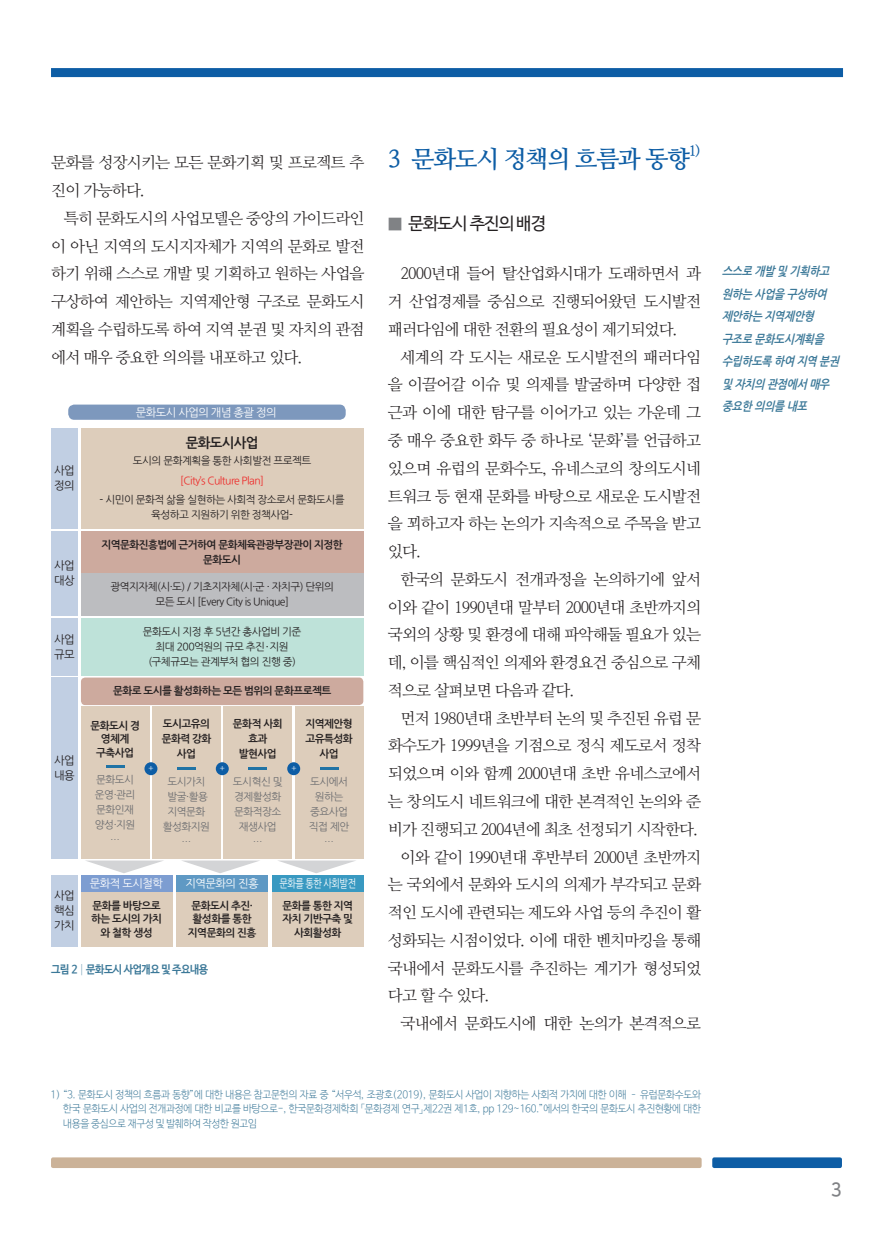
<style>
.page{position:relative;width:893px;height:1234px;background:#fff}
.page>*{position:absolute;margin:0;border:0;box-sizing:border-box;transform-origin:0 0}
.본문_1{font:24px "Nanum Myeongjo OTF Bold";letter-spacing:-.05em;color:#0d5da5}
.정규{font:19.5px "Nanum Square OTFB";color:#808285;scale:.95 1}
.t1{font:17.25px "Nanum Barun Gothic OTF";letter-spacing:-.05em;color:#231f20}
.본문{font:15.75px/27.8px "Nanum Myeongjo OTF";letter-spacing:-.05em;color:#231f20;text-align:justify}
.본문_1-2{font:13.95px "Nanum Myeongjo OTF Bold";color:#0d5da5}
.t2{font:13.5px "Nanum Gothic OTF Bold";letter-spacing:-.05em;color:#231f20}
.발췌_오{font:italic 12px/22.5px "Nanum Gothic OTF Bold";color:#3b7898;scale:.9 1}
.t3{font:11.25px "Nanum Gothic OTF";letter-spacing:-.05em;color:#fff}
.t4{font:11.25px/15px "Nanum Gothic OTF";letter-spacing:-.05em;color:#231f20}
.그림타이틀{font:11.25px "Nanum Barun Gothic OTF Bold";letter-spacing:-.04em;color:#3b7898;scale:.93 1}
.t5{font:11.25px "Nanum Gothic OTF";letter-spacing:-.05em;color:#fff;scale:.8 1}
.각주{font:10.5px/14.2px "Nanum Barun Gothic OTF Light";letter-spacing:-.025em;color:#3b7898;text-align:justify;scale:.95 1}
.t6{font:10.5px/13.5px "Nanum Gothic OTF Bold";letter-spacing:-.05em;color:#231f20;text-align:center}
.t7{font:10.5px/14.7px "Nanum Gothic OTF";letter-spacing:-.05em;color:#231f20;text-align:center}
.t8{font:10.5px/15px "Nanum Gothic OTF";letter-spacing:-.05em;color:#6c6d70;text-align:center}
.t9{font:10.5px/19.2px "Nanum Gothic OTF";letter-spacing:-.05em;color:#ee2928;text-align:center}
.t10{font:9px "Nanum Myeongjo OTF";color:#fff}
.s1{color:#231f20}
.s2{font-family:"Nanum Myeongjo OTF"}
.s3{font-size:16.5px;color:#808285}
</style>
<div class="page">
<div style="left:51px;top:1157px;width:651px;height:10px;background:#cbb298;border-radius:2px"></div>
<div style="left:712px;top:1157px;width:130px;height:10px;background:#0d5da5;border-radius:2px"></div>
<div style="left:51px;top:68px;width:792px;height:9px;background:#0d5da5"></div>
<div style="left:51px;top:428px;width:27px;height:100px;background:#c1cfe3"></div>
<div style="left:51px;top:530px;width:27px;height:85px;background:#c1cfe3"></div>
<div style="left:51px;top:618px;width:27px;height:57px;background:#c1cfe3"></div>
<div style="left:51px;top:677px;width:27px;height:181px;background:#c1cfe3"></div>
<div style="left:51px;top:874px;width:27px;height:72px;background:#c1cfe3"></div>
<div style="left:81px;top:428px;width:282px;height:100px;background:#ddcdbb"></div>
<div style="left:81px;top:706px;width:68px;height:152px;background:#ddcdbb"></div>
<svg style="left:106px;top:765px;width:18px;height:2px"></svg>
<div style="left:152px;top:706px;width:69px;height:152px;background:#ddcdbb"></div>
<svg style="left:177px;top:767px;width:19px;height:2px"></svg>
<div style="left:224px;top:706px;width:68px;height:152px;background:#ddcdbb"></div>
<svg style="left:249px;top:767px;width:18px;height:2px"></svg>
<div style="left:295px;top:706px;width:68px;height:152px;background:#ddcdbb"></div>
<svg style="left:320px;top:767px;width:18px;height:2px"></svg>
<div style="left:81px;top:530px;width:282px;height:43px;background:#cdaa9e"></div>
<div style="left:81px;top:677px;width:282px;height:28px;background:#cdaa9e;border-radius:4px"></div>
<div style="left:81px;top:572px;width:282px;height:43px;background:#bcbdc0"></div>
<div style="left:81px;top:618px;width:282px;height:57px;background:#bee2d9"></div>
<svg style="left:85px;top:860px;width:79px;height:13px"></svg>
<svg style="left:182px;top:860px;width:78px;height:13px"></svg>
<svg style="left:278px;top:860px;width:78px;height:13px"></svg>
<div style="left:68px;top:404px;width:278px;height:15px;background:#7d98bd;border-radius:6px"></div>
<div style="left:81px;top:874px;width:91px;height:17px;background:#7d9dd1"></div>
<div style="left:177px;top:874px;width:91px;height:17px;background:#5f99c4"></div>
<div style="left:272px;top:874px;width:91px;height:17px;background:#3999c1"></div>
<div style="left:81px;top:891px;width:91px;height:55px;background:#ddcdbb"></div>
<div style="left:177px;top:891px;width:91px;height:55px;background:#ddcdbb"></div>
<div style="left:272px;top:891px;width:91px;height:55px;background:#ddcdbb"></div>
<div style="left:144px;top:762px;width:13px;height:13px;background:#0d5da5;border-radius:50%"></div>
<div style="left:216px;top:762px;width:13px;height:13px;background:#0d5da5;border-radius:50%"></div>
<div style="left:287px;top:762px;width:13px;height:13px;background:#0d5da5;border-radius:50%"></div>
<p class="본문" style="left:51px;top:148px;width:315px">문화를 성장시키는 모든 문화기획 및 프로젝트 추 진이 가능하다.</p>
<p class="본문" style="left:51px;top:203px;width:315px;text-indent:13px">특히 문화도시의 사업모델은 중앙의 가이드라인 이 아닌 지역의 도시지자체가 지역의 문화로 발전 하기 위해 스스로 개발 및 기획하고 원하는 사업을 구상하여 제안하는 지역제안형 구조로 문화도시 계획을 수립하도록 하여 지역 분권 및 자치의 관점 에서 매우 중요한 의의를 내포하고 있다.</p>
<p class="t4" style="left:54px;top:462px;width:22px">사업 정의</p>
<p class="t4" style="left:54px;top:557px;width:22px">사업 대상</p>
<p class="t4" style="left:54px;top:631px;width:22px">사업 규모</p>
<p class="t4" style="left:54px;top:752px;width:22px">사업 내용</p>
<p class="t4" style="left:54px;top:887px;width:22px;text-align:justify">사업 핵심 가치</p>
<p class="t3" style="left:136px;top:405px;width:143px">문화도시 사업의 개념 총괄 정의</p>
<p class="t2" style="left:186px;top:436px;width:74px">문화도시사업</p>
<p class="t9" style="left:133px;top:451px;width:180px"><span class="s1">도시의 문화계획을 통한 사회발전 프로젝트 </span>[City’s Culture Plan]</p>
<p class="t7" style="left:100px;top:491px;width:246px">- 시민이 문화적 삶을 실현하는 사회적 장소로서 문화도시를 육성하고 지원하기 위한 정책사업-</p>
<p class="t6" style="left:101px;top:537px;width:243px;line-height:14.7px">지역문화진흥법에 근거하여 문화체육관광부장관이 지정한 문화도시</p>
<p class="t7" style="left:110px;top:578px;width:225px">광역지자체(시·도) / 기초지자체(시·군 · 자치구) 단위의 모든 도시 [Every City is Unique]</p>
<p class="t7" style="left:143px;top:624px;width:160px">문화도시 지정 후 5년간 총사업비 기준 최대 200억원의 규모 추진<span class="s2">·</span>지원 (구체규모는 관계부처 협의 진행 중)</p>
<p class="t6" style="left:113px;top:684px;width:220px">문화로 도시를 활성화하는 모든 범위의 문화프로젝트</p>
<p class="t6" style="left:90px;top:719px;width:51px">문화도시 경 영체계 구축사업</p>
<p class="t8" style="left:95px;top:771px;width:42px">문화도시 운영·관리 문화인재 양성·지원 …</p>
<p class="t6" style="left:162px;top:716px;width:51px;line-height:15px">도시고유의 문화력 강화 사업</p>
<p class="t8" style="left:163px;top:774px;width:49px">도시가치 발굴·활용 지역문화 활성화지원 …</p>
<p class="t6" style="left:233px;top:716px;width:51px;line-height:15px">문화적 사회 효과 발현사업</p>
<p class="t8" style="left:233px;top:774px;width:51px">도시혁신 및 경제활성화 문화적장소 재생사업 …</p>
<p class="t10" style="left:148px;top:763px;width:7px">+</p>
<p class="t10" style="left:220px;top:763px;width:7px">+</p>
<p class="t10" style="left:291px;top:763px;width:7px">+</p>
<p class="t6" style="left:305px;top:716px;width:49px;line-height:15px">지역제안형 고유특성화 사업</p>
<p class="t8" style="left:309px;top:774px;width:42px">도시에서 원하는 중요사업 직접 제안 …</p>
<p class="t3" style="left:90px;top:876px;width:75px">문화적 도시철학</p>
<p class="t3" style="left:186px;top:876px;width:75px">지역문화의 진흥</p>
<p class="t5" style="left:279px;top:876px;width:97px">문화를 통한 사회발전</p>
<p class="t6" style="left:91px;top:899px;width:72px">문화를 바탕으로 하는 도시의 가치 와 철학 생성</p>
<p class="t6" style="left:188px;top:899px;width:70px">문화도시 추진· 활성화를 통한 지역문화의 진흥</p>
<p class="t6" style="left:282px;top:899px;width:72px">문화를 통한 지역 자치 기반구축 및 사회활성화</p>
<p class="그림타이틀" style="left:51px;top:963px;width:170px">그림 2│문화도시 사업개요 및 주요내용</p>
<p class="본문_1" style="left:388px;top:144px;width:304px">3 문화도시 정책의 흐름과 동향</p>
<p class="본문_1-2" style="left:689px;top:142px;width:13px">1)</p>
<p class="t1" style="left:388px;top:215px;width:160px"><span class="s3">■</span> 문화도시 추진의 배경</p>
<p class="본문" style="left:388px;top:259px;width:315px;text-indent:13px">2000년대 들어 탈산업화시대가 도래하면서 과 거 산업경제를 중심으로 진행되어왔던 도시발전 패러다임에 대한 전환의 필요성이 제기되었다.</p>
<p class="본문" style="left:388px;top:342px;width:315px;text-indent:13px">세계의 각 도시는 새로운 도시발전의 패러다임 을 이끌어갈 이슈 및 의제를 발굴하며 다양한 접 근과 이에 대한 탐구를 이어가고 있는 가운데 그 중 매우 중요한 화두 중 하나로 ‘문화’를 언급하고 있으며 유럽의 문화수도, 유네스코의 창의도시네 트워크 등 현재 문화를 바탕으로 새로운 도시발전 을 꾀하고자 하는 논의가 지속적으로 주목을 받고 있다.</p>
<p class="본문" style="left:388px;top:564px;width:315px;text-indent:13px">한국의 문화도시 전개과정을 논의하기에 앞서 이와 같이 1990년대 말부터 2000년대 초반까지의 국외의 상황 및 환경에 대해 파악해둘 필요가 있는 데, 이를 핵심적인 의제와 환경요건 중심으로 구체 적으로 살펴보면 다음과 같다.</p>
<p class="본문" style="left:388px;top:703px;width:315px;text-indent:13px">먼저 1980년대 초반부터 논의 및 추진된 유럽 문 화수도가 1999년을 기점으로 정식 제도로서 정착 되었으며 이와 함께 2000년대 초반 유네스코에서 는 창의도시 네트워크에 대한 본격적인 논의와 준 비가 진행되고 2004년에 최초 선정되기 시작한다.</p>
<p class="본문" style="left:388px;top:842px;width:315px;text-indent:13px">이와 같이 1990년대 후반부터 2000년 초반까지 는 국외에서 문화와 도시의 의제가 부각되고 문화 적인 도시에 관련되는 제도와 사업 등의 추진이 활 성화되는 시점이었다. 이에 대한 벤치마킹을 통해 국내에서 문화도시를 추진하는 계기가 형성되었 다고 할 수 있다.</p>
<p class="본문" style="left:401px;top:1008px;width:302px">국내에서 문화도시에 대한 논의가 본격적으로</p>
<p class="발췌_오" style="left:722px;top:261px;width:135px">스스로 개발 및 기획하고 원하는 사업을 구상하여 제안하는 지역제안형 구조로 문화도시계획을 수립하도록 하여 지역 분권 및 자치의 관점에서 매우 중요한 의의를 내포</p>
<p class="각주" style="left:63px;top:1087px;width:673px;text-indent:-13px">1) “3. 문화도시 정책의 흐름과 동향”에 대한 내용은 참고문헌의 자료 중 “서우석, 조광호(2019), 문화도시 사업이 지향하는 사회적 가치에 대한 이해 – 유럽문화수도와 한국 문화도시 사업의 전개과정에 대한 비교를 바탕으로-, 한국문화경제학회 「문화경제 연구」제22권 제1호, pp 129~160.”에서의 한국의 문화도시 추진현황에 대한 내용을 중심으로 재구성 및 발췌하여 작성한 원고임</p>
<p class="정규" style="left:831px;top:1179px;width:13px">3</p>
</div>
